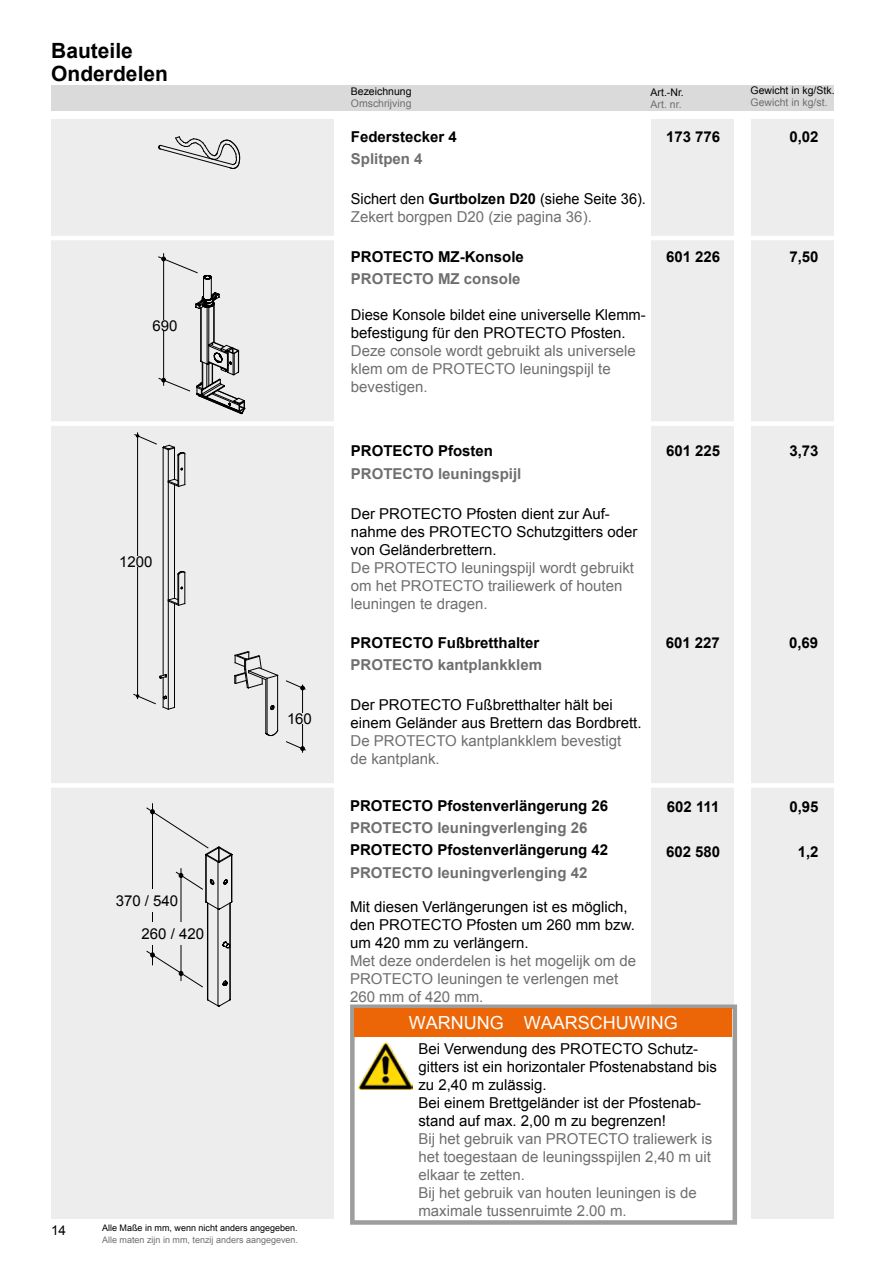
<style>
.page{position:relative;width:893px;height:1263px;background:#fff}
.page>*{position:absolute;margin:0;border:0;box-sizing:border-box;transform-origin:0 0}
.t1{font:700 21px/23px "Arial";color:#000}
.t2{font:18px "Arial";color:#fff}
.t3{font:15px/18px "Arial";color:#706f6f}
.t4{font:15px/18px "Arial";color:#000}
.t5{font:700 15px "Arial";color:#000}
.t6{font:700 15px "Arial";color:#706f6f}
.t7{font:13.5px "Arial";color:#000}
.t8{font:10.5px "Arial";color:#000}
.t9{font:10.5px "Arial";color:#706f6f}
.t10{font:9px "Arial";color:#706f6f}
.t11{font:9px "Arial";color:#000}
.s1{color:#000}
.s2{font-weight:700;color:#000}
</style>
<div class="page">
<div style="left:51px;top:85px;width:782px;height:26px;background:#dadada"></div>
<div style="left:51px;top:119px;width:283px;height:1099px;background:#ededed"></div>
<div style="left:651px;top:119px;width:83px;height:1099px;background:#ededed"></div>
<div style="left:750px;top:119px;width:83px;height:1099px;background:#ededed"></div>
<svg style="left:285px;top:680px;width:21px;height:10px"></svg>
<hr style="left:302px;top:684px;width:1px;height:69px;background:#000">
<div style="left:287px;top:713px;width:25px;height:11px;background:#ededed"></div>
<hr style="left:267px;top:678px;width:1px;height:56px;background:#000">
<hr style="left:266px;top:680px;width:1px;height:53px;background:#000">
<hr style="left:277px;top:675px;width:1px;height:56px;background:#000">
<svg style="left:265px;top:730px;width:13px;height:6px"></svg>
<svg style="left:271px;top:705px;width:4px;height:5px"></svg>
<svg style="left:234px;top:651px;width:44px;height:37px"></svg>
<svg style="left:286px;top:741px;width:20px;height:10px"></svg>
<div style="left:34px;top:783px;width:814px;height:5px;background:#fff"></div>
<hr style="left:35px;top:236px;width:814px;height:4px;background:#fff">
<svg style="left:159px;top:136px;width:81px;height:33px"></svg>
<hr style="left:163px;top:253px;width:1px;height:133px;background:#000">
<svg style="left:158px;top:256px;width:87px;height:158px"></svg>
<hr style="left:178px;top:455px;width:1px;height:31px;background:#000">
<hr style="left:184px;top:453px;width:1px;height:32px;background:#000">
<svg style="left:167px;top:478px;width:19px;height:9px"></svg>
<hr style="left:178px;top:574px;width:1px;height:31px;background:#000">
<svg style="left:177px;top:571px;width:8px;height:4px"></svg>
<hr style="left:184px;top:572px;width:1px;height:31px;background:#000">
<svg style="left:167px;top:597px;width:19px;height:9px"></svg>
<hr style="left:163px;top:677px;width:1px;height:30px;background:#000">
<hr style="left:163px;top:448px;width:1px;height:227px;background:#000">
<svg style="left:162px;top:706px;width:13px;height:4px"></svg>
<hr style="left:174px;top:448px;width:1px;height:31px;background:#000">
<hr style="left:174px;top:485px;width:1px;height:113px;background:#000">
<hr style="left:174px;top:604px;width:1px;height:103px;background:#000">
<hr style="left:168px;top:450px;width:1px;height:259px;background:#000">
<svg style="left:163px;top:695px;width:4px;height:5px"></svg>
<svg style="left:159px;top:674px;width:8px;height:5px"></svg>
<hr style="left:137px;top:432px;width:1px;height:267px;background:#000">
<div style="left:119px;top:556px;width:33px;height:11px;background:#ededed"></div>
<svg style="left:133px;top:693px;width:23px;height:11px"></svg>
<svg style="left:134px;top:434px;width:51px;height:22px"></svg>
<div style="left:40px;top:421px;width:814px;height:5px;background:#fff"></div>
<div style="left:352px;top:1007px;width:383px;height:215px;background:#fff"></div>
<div style="left:350px;top:1004px;width:387px;height:221px;border:4px solid #9d9d9c"></div>
<div style="left:354px;top:1008px;width:378px;height:29px;background:#ec6608"></div>
<img style="left:358px;top:1042px;width:55px;height:48px">
<hr style="left:152px;top:803px;width:1px;height:162px;background:#000">
<svg style="left:146px;top:807px;width:86px;height:200px"></svg>
<h1 class="t1" style="left:51px;top:40px;width:118px">Bauteile<br>Onderdelen</h1>
<p class="t4" style="left:152px;top:317px;width:27px">690</p>
<p class="t4" style="left:119px;top:553px;width:35px">1200</p>
<p class="t4" style="left:141px;top:884px;width:64px;line-height:33px;text-indent:-26px">370 / 540<br>260 / 420</p>
<p class="t4" style="left:287px;top:710px;width:26px">160</p>
<p class="t7" style="left:51px;top:1221px;width:17px">14</p>
<p class="t11" style="left:102px;top:1222px;width:197px">Alle Maße in mm, wenn nicht anders angegeben.</p>
<p class="t10" style="left:102px;top:1234px;width:198px">Alle maten zijn in mm, tenzij anders aangegeven.</p>
<p class="t8" style="left:351px;top:84px;width:62px">Bezeichnung</p>
<p class="t9" style="left:351px;top:96px;width:62px">Omschrijving</p>
<p class="t8" style="left:651px;top:85px;width:35px">Art.-Nr.</p>
<p class="t9" style="left:651px;top:97px;width:32px">Art. nr.</p>
<p class="t8" style="left:751px;top:84px;width:86px">Gewicht in kg/Stk.</p>
<p class="t9" style="left:751px;top:96px;width:79px">Gewicht in kg/st.</p>
<p class="t5" style="left:351px;top:127px;width:107px">Federstecker 4</p>
<p class="t5" style="left:666px;top:127px;width:56px">173 776</p>
<p class="t5" style="left:789px;top:127px;width:31px">0,02</p>
<p class="t6" style="left:351px;top:149px;width:73px">Splitpen 4</p>
<p class="t3" style="left:351px;top:190px;width:297px"><span class="s1">Sichert den</span> <span class="s2">Gurtbolzen D20</span> <span class="s1">(siehe Seite 36).<br></span>Zekert borgpen D20 (zie pagina 36).</p>
<p class="t5" style="left:351px;top:247px;width:175px">PROTECTO MZ-Konsole</p>
<p class="t5" style="left:666px;top:247px;width:56px">601 226</p>
<p class="t5" style="left:789px;top:247px;width:31px">7,50</p>
<p class="t6" style="left:351px;top:269px;width:171px">PROTECTO MZ console</p>
<p class="t4" style="left:351px;top:306px;width:296px">Diese Konsole bildet eine universelle Klemm&shy;befestigung für den PROTECTO Pfosten.</p>
<p class="t3" style="left:351px;top:342px;width:287px">Deze console wordt gebruikt als universele klem om de PROTECTO leuningspijl te bevestigen.</p>
<p class="t5" style="left:351px;top:441px;width:144px">PROTECTO Pfosten</p>
<p class="t5" style="left:666px;top:441px;width:56px">601 225</p>
<p class="t5" style="left:789px;top:441px;width:31px">3,73</p>
<p class="t6" style="left:351px;top:463px;width:172px">PROTECTO leuningspijl</p>
<p class="t4" style="left:351px;top:505px;width:288px">Der PROTECTO Pfosten dient zur Auf&shy;nahme des PROTECTO Schutzgitters oder von Geländerbrettern.</p>
<p class="t3" style="left:351px;top:559px;width:285px">De PROTECTO leuningspijl wordt gebruikt om het PROTECTO trailiewerk of houten leuningen te dragen.</p>
<p class="t5" style="left:351px;top:633px;width:190px">PROTECTO Fußbretthalter</p>
<p class="t5" style="left:666px;top:633px;width:56px">601 227</p>
<p class="t5" style="left:789px;top:633px;width:31px">0,69</p>
<p class="t6" style="left:351px;top:655px;width:193px">PROTECTO kantplankklem</p>
<p class="t4" style="left:351px;top:696px;width:292px">Der PROTECTO Fußbretthalter hält bei einem Geländer aus Brettern das Bordbrett.</p>
<p class="t3" style="left:351px;top:732px;width:272px">De PROTECTO kantplankklem bevestigt de kantplank.</p>
<p class="t5" style="left:350px;top:796px;width:260px">PROTECTO Pfostenverlängerung 26</p>
<p class="t6" style="left:350px;top:818px;width:239px">PROTECTO leuningverlenging 26</p>
<p class="t5" style="left:350px;top:840px;width:260px">PROTECTO Pfostenverlängerung 42</p>
<p class="t6" style="left:350px;top:862px;width:239px">PROTECTO leuningverlenging 42</p>
<p class="t4" style="left:350px;top:898px;width:286px">Mit diesen Verlängerungen ist es möglich, den PROTECTO Pfosten um 260 mm bzw. um 420 mm zu verlängern.</p>
<p class="t3" style="left:350px;top:952px;width:287px">Met deze onderdelen is het mogelijk om de<br>PROTECTO leuningen te verlengen met<br>260 mm of 420 mm.</p>
<p class="t5" style="left:667px;top:797px;width:54px">602 111</p>
<p class="t5" style="left:666px;top:842px;width:56px">602 580</p>
<p class="t2" style="left:409px;top:1011px;width:270px">WARNUNG WAARSCHUWING</p>
<p class="t4" style="left:418px;top:1040px;width:300px">Bei Verwendung des PROTECTO Schutz&shy;gitters ist ein horizontaler Pfostenabstand bis zu 2,40 m zulässig.<br>Bei einem Brettgeländer ist der Pfostenab&shy;stand auf max. 2,00 m zu begrenzen!</p>
<p class="t3" style="left:418px;top:1130px;width:295px">Bij het gebruik van PROTECTO traliewerk is het toegestaan de leuningsspijlen 2,40 m uit elkaar te zetten.<br>Bij het gebruik van houten leuningen is de maximale tussenruimte 2.00 m.</p>
<p class="t5" style="left:789px;top:797px;width:31px">0,95</p>
<p class="t5" style="left:798px;top:842px;width:22px">1,2</p>
</div>
